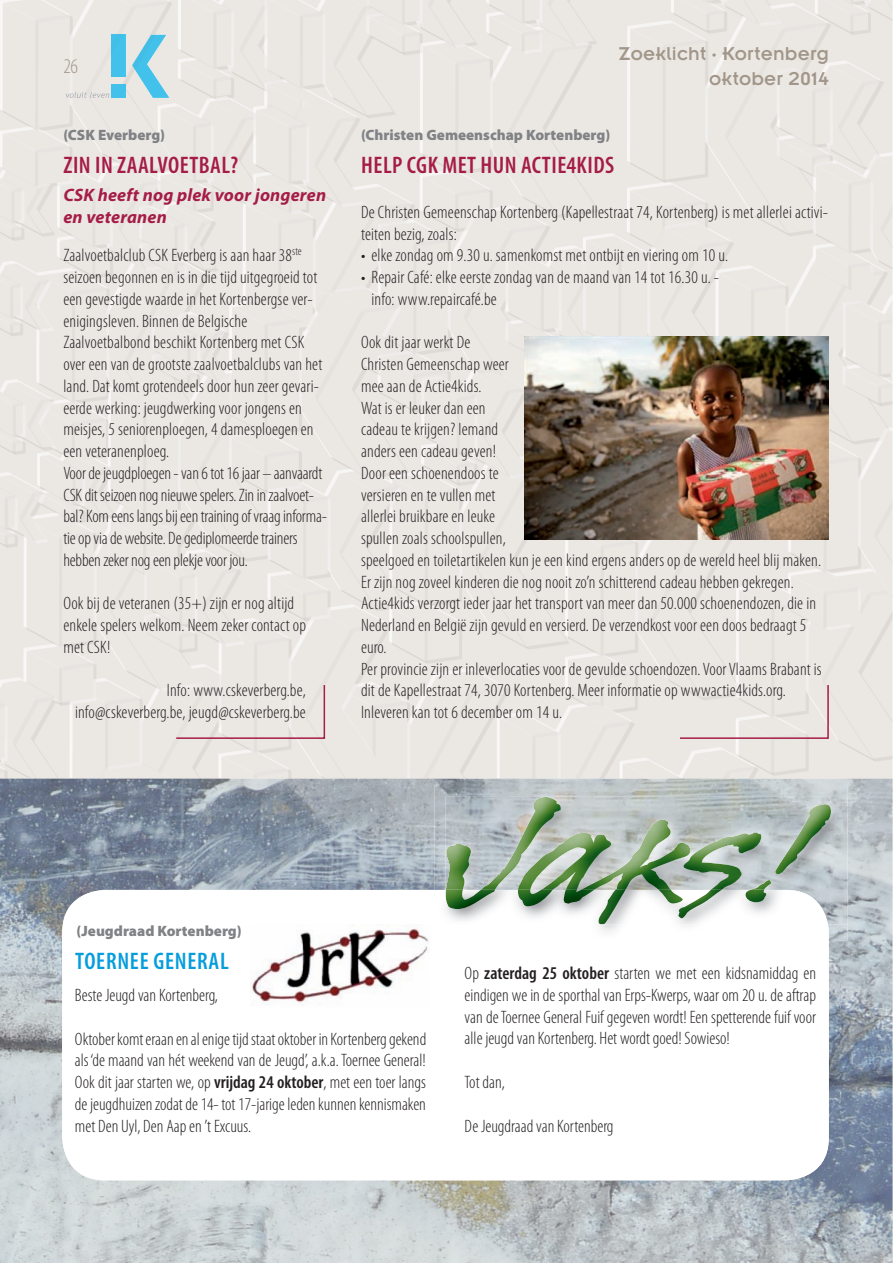
<style>
.page{position:relative;width:893px;height:1263px;background:#fff}
.page>*{position:absolute;margin:0;border:0;box-sizing:border-box;transform-origin:0 0}
.t1{font:600 condensed 24px "Myriad Pro";letter-spacing:.02em;color:#a51c47}
.t2{font:600 condensed 24px "Myriad Pro";letter-spacing:.03em;color:#069ddc}
.t3{font:300 condensed 21px "Myriad Pro";color:#a19689}
.t4{font:20.4px/24.6px "Insignia LT Std";letter-spacing:.01em;color:#a19689;text-align:right}
.t5{font:300 condensed 18px/21.8px "Myriad Pro";letter-spacing:.01em;color:#231f20}
.t6{font:italic 700 18px/21.8px "Myriad Pro";letter-spacing:.01em;color:#a51c47}
.t7{font:900 15px "Myriad Pro";color:#808285}
.s1{font-weight:600}
</style>
<div class="page">
<div style="left:0;top:0;width:893px;height:779px;background:#ebe8e4"></div>
<img style="left:132px;top:35px;width:37px;height:63px">
<img style="left:111px;top:84px;width:15px;height:14px">
<img style="left:111px;top:35px;width:15px;height:41px">
<svg style="left:66px;top:92px;width:43px;height:6px"></svg>
<img style="left:0;top:779px;width:466px;height:135px">
<img style="left:466px;top:779px;width:427px;height:44px">
<img style="left:840px;top:823px;width:53px;height:440px">
<img style="left:0;top:914px;width:93px;height:349px">
<img style="left:787px;top:941px;width:53px;height:322px">
<img style="left:93px;top:1179px;width:694px;height:84px">
<div style="left:62px;top:890px;width:767px;height:290px;background:#fff;border-radius:43px"></div>
<img style="left:251px;top:924px;width:177px;height:81px">
<img style="left:435px;top:786px;width:412px;height:155px">
<img style="left:435px;top:890px;width:393px;height:35px">
<img style="left:445px;top:797px;width:386px;height:127px">
<img style="left:445px;top:890px;width:383px;height:34px">
<img style="left:524px;top:336px;width:305px;height:203px">
<svg style="left:175px;top:683px;width:151px;height:57px;background:#e8e0de"></svg>
<svg style="left:678px;top:683px;width:151px;height:57px;background:#e8e0de"></svg>
<p class="t3" style="left:63px;top:55px;width:16px">26</p>
<p class="t7" style="left:63px;top:126px;width:103px">(CSK Everberg)</p>
<h1 class="t1" style="left:64px;top:152px;width:176px">ZIN IN ZAALVOETBAL?</h1>
<p class="t6" style="left:63px;top:185px;width:264px">CSK heeft nog plek voor jongeren en veteranen</p>
<p class="t5" style="left:63px;top:245px;width:265px">Zaalvoetbalclub CSK Everberg is aan haar 38<sup>ste </sup>seizoen begonnen en is in die tijd uitgegroeid tot een gevestigde waarde in het Kortenbergse ver&shy;enigingsleven. Binnen de Belgische Zaalvoetbalbond beschikt Kortenberg met CSK over een van de grootste zaalvoetbalclubs van het land. Dat komt grotendeels door hun zeer gevari&shy;eerde werking: jeugdwerking voor jongens en meisjes, 5 seniorenploegen, 4 damesploegen en een veteranenploeg.<br>Voor de jeugdploegen - van 6 tot 16 jaar – aanvaardt CSK dit seizoen nog nieuwe spelers. Zin in zaalvoet&shy;bal? Kom eens langs bij een training of vraag informa&shy;tie op via de website. De gediplomeerde trainers hebben zeker nog een plekje voor jou.</p>
<p class="t5" style="left:63px;top:593px;width:244px">Ook bij de veteranen (35+) zijn er nog altijd enkele spelers welkom. Neem zeker contact op met CSK!</p>
<p class="t5" style="left:75px;top:680px;width:232px;text-align:right">Info: www.cskeverberg.be, info@cskeverberg.be, jeugd@cskeverberg.be</p>
<p class="t4" style="left:618px;top:41px;width:212px">Zoeklicht · Kortenberg oktober 2014</p>
<p class="t7" style="left:361px;top:126px;width:251px">(Christen Gemeenschap Kortenberg)</p>
<h1 class="t1" style="left:361px;top:152px;width:254px">HELP CGK MET HUN ACTIE4KIDS</h1>
<p class="t5" style="left:361px;top:201px;width:469px">De Christen Gemeenschap Kortenberg (Kapellestraat 74, Kortenberg) is met allerlei activi&shy;teiten bezig, zoals:</p>
<p class="t5" style="left:361px;top:245px;width:369px">• elke zondag om 9.30 u. samenkomst met ontbijt en viering om 10 u.</p>
<p class="t5" style="left:371px;top:267px;width:349px;text-indent:-10px">• Repair Café: elke eerste zondag van de maand van 14 tot 16.30 u. - info: www.repaircafé.be</p>
<p class="t5" style="left:361px;top:332px;width:462px">Ook dit jaar werkt De<br>Christen Gemeenschap weer<br>mee aan de Actie4kids.<br>Wat is er leuker dan een<br>cadeau te krijgen? Iemand<br>anders een cadeau geven!<br>Door een schoenendoos te<br>versieren en te vullen met<br>allerlei bruikbare en leuke<br>spullen zoals schoolspullen,<br>speelgoed en toiletartikelen kun je een kind ergens anders op de wereld heel blij maken.<br>Er zijn nog zoveel kinderen die nog nooit zo’n schitterend cadeau hebben gekregen.<br>Actie4kids verzorgt ieder jaar het transport van meer dan 50.000 schoenendozen, die in Nederland en België zijn gevuld en versierd. De verzendkost voor een doos bedraagt 5 euro.<br>Per provincie zijn er inleverlocaties voor de gevulde schoendozen. Voor Vlaams Brabant is dit de Kapellestraat 74, 3070 Kortenberg. Meer informatie op wwwactie4kids.org.<br>Inleveren kan tot 6 december om 14 u.</p>
<p class="t7" style="left:76px;top:922px;width:167px">(Jeugdraad Kortenberg)</p>
<h1 class="t2" style="left:75px;top:948px;width:155px">TOERNEE GENERAL</h1>
<p class="t5" style="left:75px;top:984px;width:144px">Beste Jeugd van Kortenberg,</p>
<p class="t5" style="left:75px;top:1028px;width:353px;text-align:justify">Oktober komt eraan en al enige tijd staat oktober in Kortenberg gekend als ‘de maand van hét weekend van de Jeugd’, a.k.a. Toernee General!<br>Ook dit jaar starten we, op <span class="s1">VRIJDAG 24 OKTOBER</span>, met een toer langs de jeugdhuizen zodat de 14- tot 17-jarige leden kunnen kennismaken met Den Uyl, Den Aap en ’t Excuus.</p>
<p class="t5" style="left:465px;top:963px;width:353px;text-align:justify">Op <span class="s1">ZATERDAG 25 OKTOBER</span> starten we met een kidsnamiddag en eindigen we in de sporthal van Erps-Kwerps, waar om 20 u. de aftrap van de Toernee General Fuif gegeven wordt! Een spetterende fuif voor alle jeugd van Kortenberg. Het wordt goed! Sowieso!</p>
<p class="t5" style="left:465px;top:1071px;width:42px">Tot dan,</p>
<p class="t5" style="left:465px;top:1115px;width:150px">De Jeugdraad van Kortenberg</p>
</div>
